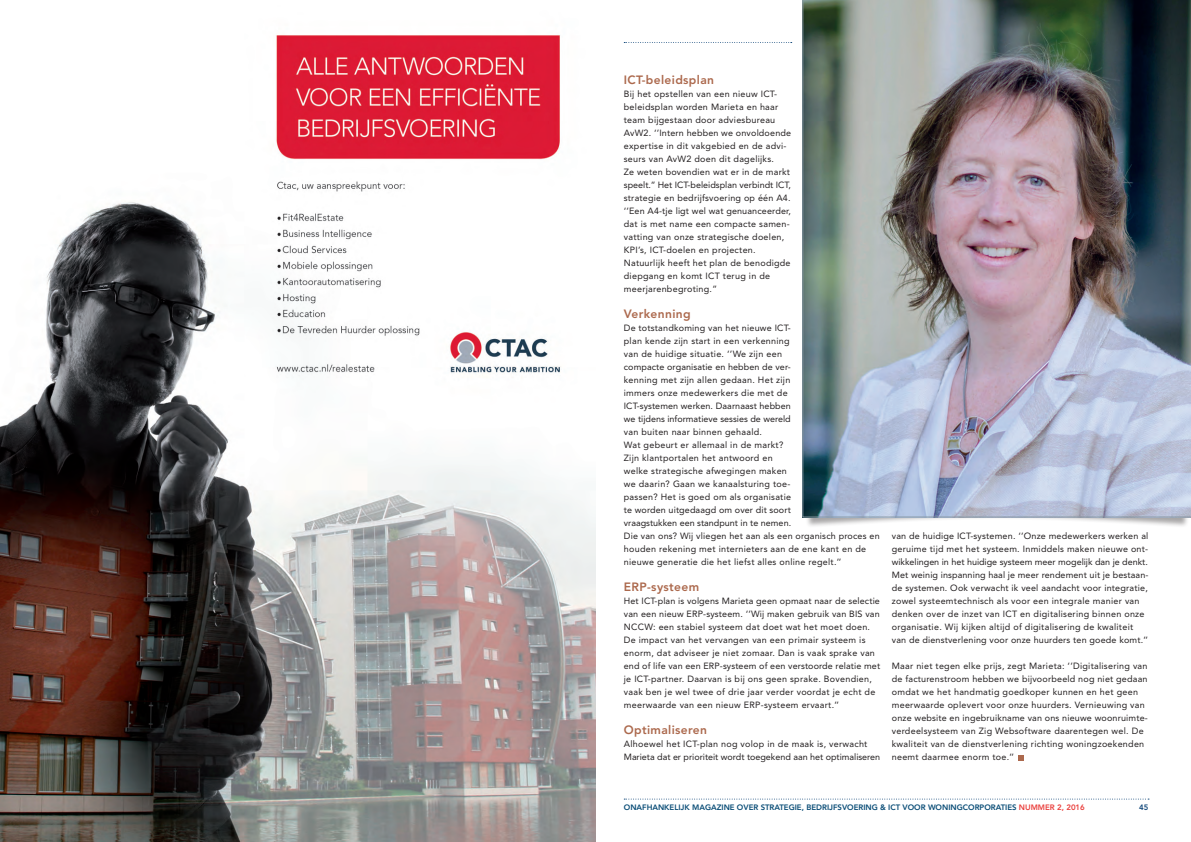
<style>
.page{position:relative;width:1191px;height:842px;background:#fff}
.page>*{position:absolute;margin:0;border:0;box-sizing:border-box;transform-origin:0 0}
.t1{font:800 12px "Avenir";letter-spacing:.03em;color:#ac694d}
.t2{font:9px/13px "Avenir";letter-spacing:.03em;color:#231f20}
.t3{font:9px/13px "Avenir";color:#231f20}
.t4{font:9px "Avenir";letter-spacing:.01em;color:#231f20}
.t5{font:800 7.8px "Avenir";color:#074b75}
.t6{font:800 7.8px "Avenir";color:#144a7c}
.s1{color:#ea3f3c}
</style>
<div class="page">
<svg style="left:624px;top:799px;width:525px;height:1px"></svg>
<div style="left:805px;top:483px;width:384px;height:46px;background:#231f20;opacity:.4"></div>
<svg style="left:624px;top:42px;width:167px;height:1px"></svg>
<svg style="left:1018px;top:755px;width:6px;height:5px"></svg>
<img style="left:0;top:35px;width:595px;height:807px">
<img style="left:802px;top:0;width:389px;height:517px">
<p class="t1" style="left:624px;top:73px;width:92px">ICT-beleidsplan</p>
<p class="t2" style="left:624px;top:88px;width:155px">Bij het opstellen van een nieuw ICT-</p>
<p class="t2" style="left:624px;top:101px;width:169px">beleidsplan worden Marieta en haar team bijgestaan door adviesbureau<br>AvW2. ‘’Intern hebben we onvoldoende</p>
<p class="t2" style="left:624px;top:140px;width:164px">expertise in dit vakgebied en de advi-</p>
<p class="t2" style="left:624px;top:153px;width:152px">seurs van AvW2 doen dit dagelijks.</p>
<p class="t2" style="left:624px;top:166px;width:168px">Ze weten bovendien wat er in de markt</p>
<p class="t3" style="left:624px;top:179px;width:169px">speelt.’’ Het ICT-beleidsplan verbindt ICT,</p>
<p class="t2" style="left:624px;top:192px;width:168px">strategie en bedrijfsvoering op één A4.</p>
<p class="t2" style="left:624px;top:205px;width:169px">‘’Een A4-tje ligt wel wat genuanceerder,</p>
<p class="t2" style="left:624px;top:218px;width:167px">dat is met name een compacte samen&shy;vatting van onze strategische doelen,<br>KPI’s, ICT-doelen en projecten.</p>
<p class="t2" style="left:624px;top:257px;width:168px">Natuurlijk heeft het plan de benodigde</p>
<p class="t2" style="left:624px;top:270px;width:148px">diepgang en komt ICT terug in de meerjarenbegroting.”</p>
<p class="t1" style="left:624px;top:307px;width:68px">Verkenning</p>
<p class="t2" style="left:624px;top:322px;width:169px">De totstandkoming van het nieuwe ICT-</p>
<p class="t2" style="left:624px;top:335px;width:168px">plan kende zijn start in een verkenning van de huidige situatie. ‘’We zijn een compacte organisatie en hebben de ver-</p>
<p class="t2" style="left:624px;top:374px;width:168px">kenning met zijn allen gedaan. Het zijn immers onze medewerkers die met de</p>
<p class="t4" style="left:624px;top:401px;width:169px">ICT-systemen werken. Daarnaast hebben</p>
<p class="t3" style="left:624px;top:413px;width:168px">we tijdens informatieve sessies de wereld</p>
<p class="t2" style="left:624px;top:426px;width:140px">van buiten naar binnen gehaald.</p>
<p class="t2" style="left:624px;top:439px;width:165px">Wat gebeurt er allemaal in de markt?<br>Zijn klantportalen het antwoord en welke strategische afwegingen maken</p>
<p class="t2" style="left:624px;top:478px;width:168px">we daarin? Gaan we kanaalsturing toe-</p>
<p class="t2" style="left:624px;top:491px;width:169px">passen? Het is goed om als organisatie</p>
<p class="t4" style="left:624px;top:505px;width:168px">te worden uitgedaagd om over dit soort</p>
<p class="t3" style="left:624px;top:517px;width:169px">vraagstukken een standpunt in te nemen.</p>
<p class="t2" style="left:624px;top:530px;width:257px">Die van ons? Wij vliegen het aan als een organisch proces en</p>
<p class="t2" style="left:624px;top:543px;width:244px">houden rekening met internieters aan de ene kant en de nieuwe generatie die het liefst alles online regelt.’’</p>
<p class="t1" style="left:624px;top:580px;width:77px">ERP-systeem</p>
<p class="t2" style="left:624px;top:595px;width:258px">Het ICT-plan is volgens Marieta geen opmaat naar de selectie</p>
<p class="t2" style="left:624px;top:608px;width:257px">van een nieuw ERP-systeem. ‘’Wij maken gebruik van BIS van</p>
<p class="t2" style="left:624px;top:621px;width:258px">NCCW: een stabiel systeem dat doet wat het moet doen.<br>De impact van het vervangen van een primair systeem is enorm, dat adviseer je niet zomaar. Dan is vaak sprake van end of life van een ERP-systeem of een verstoorde relatie met</p>
<p class="t2" style="left:624px;top:673px;width:253px">je ICT-partner. Daarvan is bij ons geen sprake. Bovendien, vaak ben je wel twee of drie jaar verder voordat je echt de meerwaarde van een nieuw ERP-systeem ervaart.’’</p>
<p class="t1" style="left:624px;top:723px;width:85px">Optimaliseren</p>
<p class="t3" style="left:624px;top:738px;width:258px">Alhoewel het ICT-plan nog volop in de maak is, verwacht<br>Marieta dat er prioriteit wordt toegekend aan het optimaliseren</p>
<p class="t2" style="left:891px;top:530px;width:258px">van de huidige ICT-systemen. ‘’Onze medewerkers werken al</p>
<p class="t2" style="left:891px;top:543px;width:258px">geruime tijd met het systeem. Inmiddels maken nieuwe ont-</p>
<p class="t3" style="left:891px;top:556px;width:257px">wikkelingen in het huidige systeem meer mogelijk dan je denkt.</p>
<p class="t4" style="left:891px;top:570px;width:258px">Met weinig inspanning haal je meer rendement uit je bestaan-</p>
<p class="t2" style="left:891px;top:582px;width:257px">de systemen. Ook verwacht ik veel aandacht voor integratie,</p>
<p class="t2" style="left:891px;top:595px;width:254px">zowel systeemtechnisch als voor een integrale manier van denken over de inzet van ICT en digitalisering binnen onze organisatie. Wij kijken altijd of digitalisering de kwaliteit</p>
<p class="t2" style="left:891px;top:634px;width:257px">van de dienstverlening voor onze huurders ten goede komt.’’</p>
<p class="t2" style="left:891px;top:660px;width:257px">Maar niet tegen elke prijs, zegt Marieta: ‘’Digitalisering van</p>
<p class="t2" style="left:891px;top:673px;width:257px">de facturenstroom hebben we bijvoorbeeld nog niet gedaan</p>
<p class="t2" style="left:891px;top:686px;width:258px">omdat we het handmatig goedkoper kunnen en het geen meerwaarde oplevert voor onze huurders. Vernieuwing van onze website en ingebruikname van ons nieuwe woonruimte-</p>
<p class="t2" style="left:891px;top:725px;width:254px;text-align:justify">verdeelsysteem van Zig Websoftware daarentegen wel. De kwaliteit van de dienstverlening richting woningzoekenden neemt daarmee enorm toe.’’</p>
<p class="t5" style="left:624px;top:802px;width:462px">ONAFHANKELIJK MAGAZINE OVER STRATEGIE, BEDRIJFSVOERING &amp; ICT VOOR WONINGCORPORATIES <span class="s1">NUMMER 2, 2016</span></p>
<p class="t6" style="left:1139px;top:802px;width:11px">45</p>
</div>
